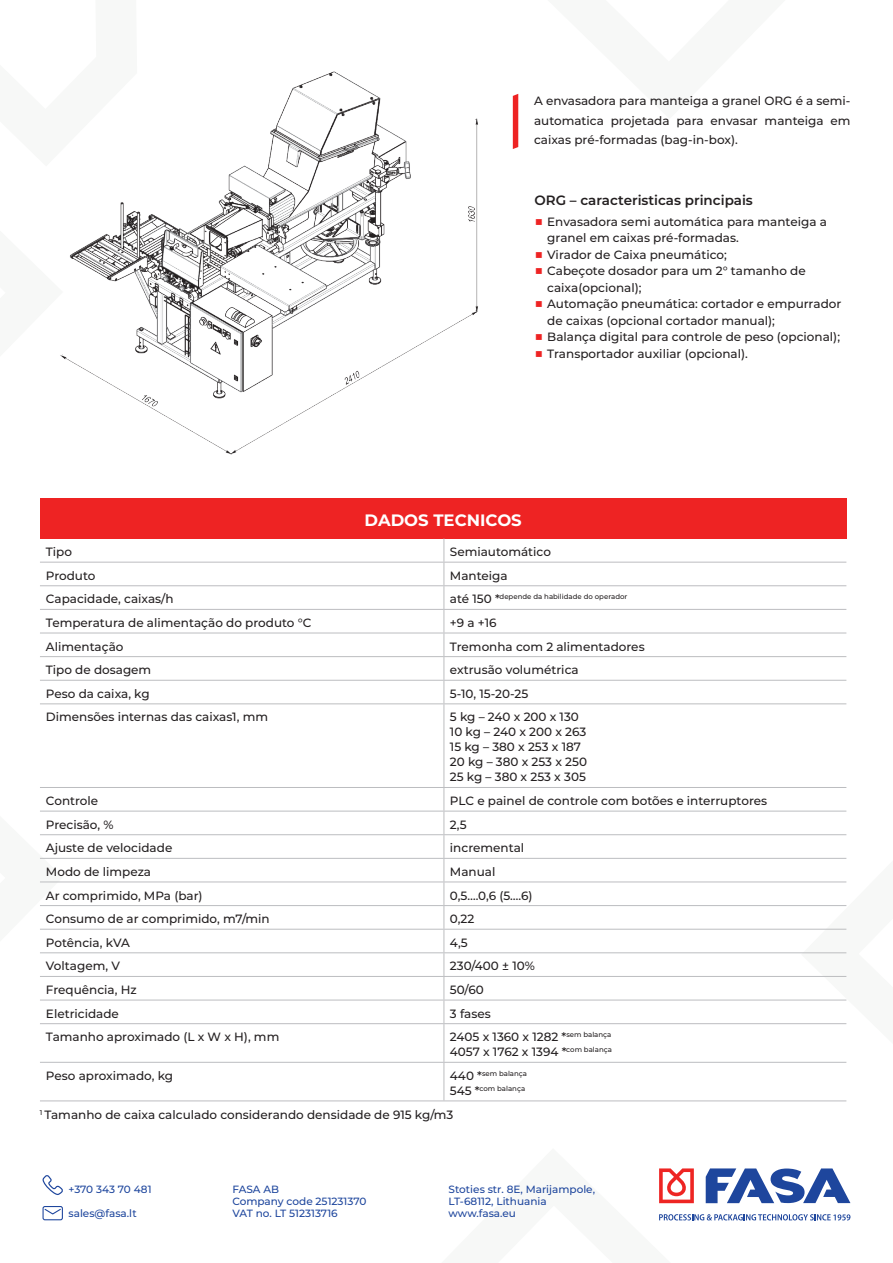
<style>
.page{position:relative;width:893px;height:1263px;background:#fff}
.page>*{position:absolute;margin:0;border:0;box-sizing:border-box;transform-origin:0 0}
.Lentelės_pav{font:700 16.5px "Montserrat";color:#fff}
.Main_features_Pav{font:600 13.5px "Montserrat";color:#231f20}
.Tekstas_lentelės{font:500 12px "Montserrat";color:#231f20}
.Tekstas{font:500 12px/16.5px "Montserrat";color:#231f20}
.Kontaktai{font:500 10.5px/12px "Montserrat";color:#1e469d}
.Tekstas_lentelės-2{font:500 7.05px "Montserrat";color:#231f20}
.s1{font-weight:400;font-size:15px;color:#ee2323}
.s2{font-size:12px}
</style>
<div class="page">
<svg style="left:801px;top:679px;width:50px;height:542px"></svg>
<svg style="left:40px;top:632px;width:23px;height:470px"></svg>
<svg style="left:659px;top:1168px;width:35px;height:35px"></svg>
<svg style="left:706px;top:1168px;width:144px;height:35px"></svg>
<svg style="left:659px;top:1214px;width:191px;height:6px"></svg>
<svg style="left:42px;top:1206px;width:21px;height:15px"></svg>
<svg style="left:42px;top:1175px;width:21px;height:20px"></svg>
<svg style="left:513px;top:94px;width:5px;height:55px"></svg>
<div style="left:40px;top:498px;width:806px;height:40px;background:#ee2323"></div>
<hr style="left:40px;top:562px;width:404px;height:1px;background:#bcbdc0">
<hr style="left:444px;top:562px;width:402px;height:1px;background:#bcbdc0">
<hr style="left:40px;top:585px;width:404px;height:1px;background:#bcbdc0">
<hr style="left:444px;top:585px;width:402px;height:1px;background:#bcbdc0">
<hr style="left:40px;top:609px;width:404px;height:1px;background:#bcbdc0">
<hr style="left:444px;top:609px;width:402px;height:1px;background:#bcbdc0">
<hr style="left:40px;top:633px;width:404px;height:1px;background:#bcbdc0">
<hr style="left:444px;top:633px;width:402px;height:1px;background:#bcbdc0">
<hr style="left:40px;top:656px;width:404px;height:1px;background:#bcbdc0">
<hr style="left:444px;top:656px;width:402px;height:1px;background:#bcbdc0">
<hr style="left:40px;top:680px;width:404px;height:1px;background:#bcbdc0">
<hr style="left:444px;top:680px;width:402px;height:1px;background:#bcbdc0">
<svg style="left:443px;top:538px;width:1px;height:165px"></svg>
<hr style="left:40px;top:703px;width:404px;height:1px;background:#bcbdc0">
<hr style="left:444px;top:703px;width:402px;height:1px;background:#bcbdc0">
<hr style="left:443px;top:704px;width:1px;height:83px;background:#bcbdc0">
<hr style="left:40px;top:787px;width:404px;height:1px;background:#bcbdc0">
<hr style="left:444px;top:787px;width:402px;height:1px;background:#bcbdc0">
<hr style="left:40px;top:811px;width:404px;height:1px;background:#bcbdc0">
<hr style="left:444px;top:811px;width:402px;height:1px;background:#bcbdc0">
<hr style="left:40px;top:834px;width:404px;height:1px;background:#bcbdc0">
<hr style="left:444px;top:834px;width:402px;height:1px;background:#bcbdc0">
<hr style="left:40px;top:858px;width:404px;height:1px;background:#bcbdc0">
<hr style="left:444px;top:858px;width:402px;height:1px;background:#bcbdc0">
<hr style="left:40px;top:881px;width:404px;height:1px;background:#bcbdc0">
<hr style="left:444px;top:881px;width:402px;height:1px;background:#bcbdc0">
<hr style="left:40px;top:905px;width:404px;height:1px;background:#bcbdc0">
<hr style="left:444px;top:905px;width:402px;height:1px;background:#bcbdc0">
<hr style="left:40px;top:929px;width:404px;height:1px;background:#bcbdc0">
<hr style="left:444px;top:929px;width:402px;height:1px;background:#bcbdc0">
<hr style="left:40px;top:952px;width:404px;height:1px;background:#bcbdc0">
<hr style="left:444px;top:952px;width:402px;height:1px;background:#bcbdc0">
<hr style="left:40px;top:976px;width:404px;height:1px;background:#bcbdc0">
<hr style="left:444px;top:976px;width:402px;height:1px;background:#bcbdc0">
<hr style="left:40px;top:1000px;width:404px;height:1px;background:#bcbdc0">
<hr style="left:444px;top:1000px;width:402px;height:1px;background:#bcbdc0">
<svg style="left:443px;top:788px;width:1px;height:235px"></svg>
<hr style="left:40px;top:1023px;width:404px;height:1px;background:#bcbdc0">
<hr style="left:444px;top:1023px;width:402px;height:1px;background:#bcbdc0">
<hr style="left:443px;top:1024px;width:1px;height:38px;background:#bcbdc0">
<hr style="left:40px;top:1062px;width:404px;height:1px;background:#bcbdc0">
<hr style="left:444px;top:1062px;width:402px;height:1px;background:#bcbdc0">
<hr style="left:443px;top:1063px;width:1px;height:37px;background:#bcbdc0">
<hr style="left:40px;top:1100px;width:404px;height:1px;background:#bcbdc0">
<hr style="left:444px;top:1100px;width:402px;height:1px;background:#bcbdc0">
<img style="left:60px;top:71px;width:418px;height:384px">
<p class="Tekstas" style="left:534px;top:91px;width:318px;line-height:19.5px;text-align:justify">A envasadora para manteiga a granel ORG é a semi&shy;automatica projetada para envasar manteiga em caixas pré-formadas (bag-in-box).</p>
<p class="Main_features_Pav" style="left:534px;top:190px;width:220px">ORG – caracteristicas principais</p>
<p class="Tekstas" style="left:547px;top:213px;width:281px;text-indent:-13px"><span class="s1">■</span> Envasadora semi automática para manteiga a granel em caixas pré-formadas.</p>
<p class="Tekstas" style="left:534px;top:246px;width:194px"><span class="s1">■</span> Virador de Caixa pneumático;</p>
<p class="Tekstas" style="left:547px;top:262px;width:260px;text-indent:-13px"><span class="s1">■</span> Cabeçote dosador para um 2° tamanho de caixa(opcional);</p>
<p class="Tekstas" style="left:547px;top:295px;width:296px;text-indent:-13px"><span class="s1">■</span> Automação pneumática: cortador e empurrador de caixas (opcional cortador manual);</p>
<p class="Tekstas" style="left:534px;top:328px;width:307px"><span class="s1">■</span> Balança digital para controle de peso (opcional);</p>
<p class="Tekstas" style="left:534px;top:345px;width:215px"><span class="s1">■</span> Transportador auxiliar (opcional).</p>
<p class="Lentelės_pav" style="left:365px;top:509px;width:159px">DADOS TECNICOS</p>
<p class="Tekstas_lentelės" style="left:46px;top:543px;width:28px">Tipo</p>
<p class="Tekstas_lentelės" style="left:450px;top:543px;width:103px">Semiautomático</p>
<p class="Tekstas_lentelės" style="left:46px;top:567px;width:51px">Produto</p>
<p class="Tekstas_lentelės" style="left:450px;top:567px;width:59px">Manteiga</p>
<p class="Tekstas_lentelės" style="left:46px;top:591px;width:129px">Capacidade, caixas/h</p>
<p class="Tekstas_lentelės-2" style="left:450px;top:592px;width:179px"><span class="s2">até 150 *</span>depende da habilidade do operador</p>
<p class="Tekstas_lentelės" style="left:46px;top:614px;width:267px">Temperatura de alimentação do produto °C</p>
<p class="Tekstas_lentelės" style="left:450px;top:614px;width:48px">+9 a +16</p>
<p class="Tekstas_lentelės" style="left:46px;top:638px;width:79px">Alimentação</p>
<p class="Tekstas_lentelės" style="left:450px;top:638px;width:196px">Tremonha com 2 alimentadores</p>
<p class="Tekstas_lentelės" style="left:46px;top:662px;width:107px">Tipo de dosagem</p>
<p class="Tekstas_lentelės" style="left:450px;top:662px;width:130px">extrusão volumétrica</p>
<p class="Tekstas_lentelės" style="left:46px;top:685px;width:105px">Peso da caixa, kg</p>
<p class="Tekstas_lentelės" style="left:450px;top:685px;width:80px">5-10, 15-20-25</p>
<p class="Tekstas_lentelės" style="left:46px;top:709px;width:224px">Dimensões internas das caixas1, mm</p>
<p class="Tekstas_lentelės" style="left:450px;top:709px;width:130px">5 kg – 240 x 200 x 130</p>
<p class="Tekstas_lentelės" style="left:450px;top:724px;width:138px">10 kg – 240 x 200 x 263</p>
<p class="Tekstas_lentelės" style="left:450px;top:739px;width:133px">15 kg – 380 x 253 x 187</p>
<p class="Tekstas_lentelės" style="left:450px;top:754px;width:139px">20 kg – 380 x 253 x 250</p>
<p class="Tekstas_lentelės" style="left:450px;top:769px;width:137px">25 kg – 380 x 253 x 305</p>
<p class="Tekstas_lentelės" style="left:46px;top:792px;width:54px">Controle</p>
<p class="Tekstas_lentelės" style="left:450px;top:792px;width:319px">PLC e painel de controle com botões e interruptores</p>
<p class="Tekstas_lentelės" style="left:46px;top:816px;width:69px">Precisão, %</p>
<p class="Tekstas_lentelės" style="left:450px;top:816px;width:18px">2,5</p>
<p class="Tekstas_lentelės" style="left:46px;top:840px;width:128px">Ajuste de velocidade</p>
<p class="Tekstas_lentelės" style="left:450px;top:840px;width:76px">incremental</p>
<p class="Tekstas_lentelės" style="left:46px;top:863px;width:107px">Modo de limpeza</p>
<p class="Tekstas_lentelės" style="left:450px;top:863px;width:47px">Manual</p>
<p class="Tekstas_lentelės" style="left:46px;top:887px;width:158px">Ar comprimido, MPa (bar)</p>
<p class="Tekstas_lentelės" style="left:450px;top:887px;width:84px">0,5….0,6 (5….6)</p>
<p class="Tekstas_lentelės" style="left:46px;top:910px;width:225px">Consumo de ar comprimido, m7/min</p>
<p class="Tekstas_lentelės" style="left:450px;top:910px;width:26px">0,22</p>
<p class="Tekstas_lentelės" style="left:46px;top:934px;width:85px">Potência, kVA</p>
<p class="Tekstas_lentelės" style="left:450px;top:934px;width:19px">4,5</p>
<p class="Tekstas_lentelės" style="left:46px;top:958px;width:75px">Voltagem, V</p>
<p class="Tekstas_lentelės" style="left:450px;top:958px;width:86px">230/400 ± 10%</p>
<p class="Tekstas_lentelės" style="left:46px;top:981px;width:92px">Frequência, Hz</p>
<p class="Tekstas_lentelės" style="left:450px;top:981px;width:36px">50/60</p>
<p class="Tekstas_lentelės" style="left:46px;top:1005px;width:75px">Eletricidade</p>
<p class="Tekstas_lentelės" style="left:450px;top:1005px;width:42px">3 fases</p>
<p class="Tekstas_lentelės" style="left:46px;top:1029px;width:235px">Tamanho aproximado (L x W x H), mm</p>
<p class="Tekstas_lentelės" style="left:450px;top:1029px;width:163px">2405 x 1360 x 1282 *<sup>sem</sup> <sup>balança</sup></p>
<p class="Tekstas_lentelės" style="left:450px;top:1044px;width:164px">4057 x 1762 x 1394 *<sup>com</sup> <sup>balança</sup></p>
<p class="Tekstas_lentelės" style="left:46px;top:1067px;width:129px">Peso aproximado, kg</p>
<p class="Tekstas_lentelės-2" style="left:450px;top:1068px;width:79px"><span class="s2">440 *</span>sem balança</p>
<p class="Tekstas_lentelės-2" style="left:450px;top:1083px;width:77px"><span class="s2">545 *</span>com balança</p>
<p class="Tekstas_lentelės" style="left:40px;top:1106px;width:415px"><sup>1</sup> Tamanho de caixa calculado considerando densidade de 915 kg/m3</p>
<p class="Kontaktai" style="left:68px;top:1183px;width:85px">+370 343 70 481</p>
<p class="Kontaktai" style="left:68px;top:1207px;width:70px">sales@fasa.lt</p>
<p class="Kontaktai" style="left:232px;top:1183px;width:48px">FASA AB</p>
<p class="Kontaktai" style="left:232px;top:1195px;width:136px">Company code 251231370<br>VAT no. LT 512313716</p>
<p class="Kontaktai" style="left:449px;top:1183px;width:148px">Stoties str. 8E, Marijampole,</p>
<p class="Kontaktai" style="left:449px;top:1195px;width:100px">LT-68112, Lithuania</p>
<p class="Kontaktai" style="left:449px;top:1207px;width:69px">www.fasa.eu</p>
</div>
